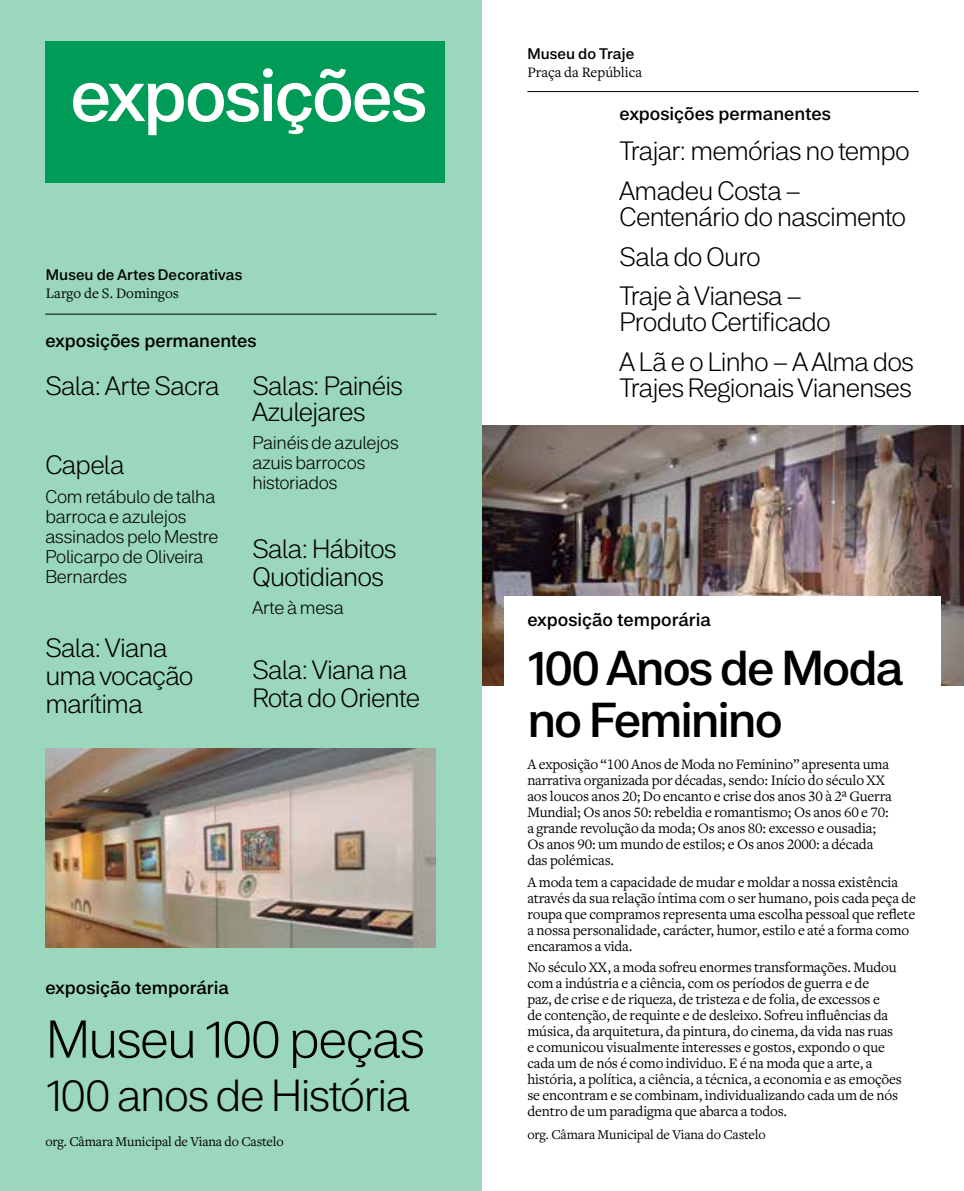
<style>
.page{position:relative;width:964px;height:1191px;background:#fff}
.page>*{position:absolute;margin:0;border:0;box-sizing:border-box;transform-origin:0 0}
.t1{font:500 72px "Peter";letter-spacing:-.03em;color:#fff}
.t2{font:300 52px "Peter";letter-spacing:-.025em;color:#000}
.t3{font:500 48px/52px "Peter";letter-spacing:-.045em;color:#000}
.t4{font:300 44px "Peter";letter-spacing:-.03em;color:#000}
.t5{font:300 26px/26px "Peter";letter-spacing:-.03em;color:#000}
.t6{font:300 18px/20px "Peter";letter-spacing:-.015em;color:#000}
.t7{font:500 18px "Peter";color:#000}
.t8{font:15px/16px "Freight Text Pro";letter-spacing:-.01em;color:#000}
.t9{font:500 15px "Peter";letter-spacing:.005em;color:#000}
.t10{font:14px "Freight Text Pro";letter-spacing:-.01em;color:#000}
</style>
<div class="page">
<div style="left:0;top:0;width:482px;height:1191px;background:#9ad7bc"></div>
<img style="left:482px;top:425px;width:482px;height:260px">
<div style="left:505px;top:596px;width:436px;height:198px;background:#fff"></div>
<hr style="left:45px;top:314px;width:392px;height:1px;background:#000">
<hr style="left:527px;top:91px;width:391px;height:1px;background:#000">
<div style="left:46px;top:41px;width:399px;height:142px;background:#009b57"></div>
<img style="left:45px;top:748px;width:390px;height:199px">
<h1 class="t1" style="left:70px;top:38px;width:358px">exposições</h1>
<p class="t9" style="left:46px;top:263px;width:198px">Museu de Artes Decorativas</p>
<p class="t8" style="left:46px;top:285px;width:135px">Largo de S. Domingos</p>
<p class="t7" style="left:45px;top:326px;width:213px">exposições permanentes</p>
<h3 class="t5" style="left:45px;top:370px;width:176px">Sala: Arte Sacra</h3>
<h3 class="t5" style="left:252px;top:370px;width:152px">Salas: Painéis<br>Azulejares</h3>
<p class="t6" style="left:252px;top:431px;width:148px">Painéis de azulejos azuis barrocos historiados</p>
<h3 class="t5" style="left:45px;top:449px;width:80px">Capela</h3>
<p class="t6" style="left:45px;top:485px;width:174px">Com retábulo de talha barroca e azulejos assinados pelo Mestre<br>Policarpo de Oliveira<br>Bernardes</p>
<h3 class="t5" style="left:252px;top:532px;width:146px;line-height:28px">Sala: Hábitos<br>Quotidianos</h3>
<p class="t6" style="left:252px;top:596px;width:93px">Arte à mesa</p>
<h3 class="t5" style="left:45px;top:631px;width:150px;line-height:28px">Sala: Viana uma vocação marítima</h3>
<h3 class="t5" style="left:252px;top:653px;width:169px;line-height:28px">Sala: Viana na<br>Rota do Oriente</h3>
<p class="t7" style="left:45px;top:973px;width:185px">exposição temporária</p>
<h2 class="t2" style="left:46px;top:999px;width:380px">Museu 100 peças</h2>
<h3 class="t4" style="left:46px;top:1062px;width:365px">100 anos de História</h3>
<p class="t10" style="left:45px;top:1131px;width:240px">org. Câmara Municipal de Viana do Castelo</p>
<p class="t9" style="left:527px;top:42px;width:108px">Museu do Traje</p>
<p class="t8" style="left:527px;top:64px;width:116px">Praça da República</p>
<p class="t7" style="left:619px;top:100px;width:213px">exposições permanentes</p>
<h3 class="t5" style="left:619px;top:135px;width:292px">Trajar: memórias no tempo</h3>
<h3 class="t5" style="left:619px;top:175px;width:288px">Amadeu Costa –<br>Centenário do nascimento</h3>
<h3 class="t5" style="left:619px;top:241px;width:143px">Sala do Ouro</h3>
<h3 class="t5" style="left:619px;top:280px;width:213px">Traje à Vianesa –<br>Produto Certificado</h3>
<h3 class="t5" style="left:619px;top:346px;width:296px">A Lã e o Linho – A Alma dos<br>Trajes Regionais Vianenses</h3>
<p class="t7" style="left:527px;top:605px;width:185px">exposição temporária</p>
<h3 class="t3" style="left:527px;top:636px;width:378px">100 Anos de Moda no Feminino</h3>
<p class="t8" style="left:527px;top:755px;width:366px">A exposição “100 Anos de Moda no Feminino” apresenta uma narrativa organizada por décadas, sendo: Início do século XX aos loucos anos 20; Do encanto e crise dos anos 30 à 2ª Guerra Mundial; Os anos 50: rebeldia e romantismo; Os anos 60 e 70: a grande revolução da moda; Os anos 80: excesso e ousadia; Os anos 90: um mundo de estilos; e Os anos 2000: a década das polémicas.</p>
<p class="t8" style="left:527px;top:873px;width:390px">A moda tem a capacidade de mudar e moldar a nossa existência através da sua relação íntima com o ser humano, pois cada peça de roupa que compramos representa uma escolha pessoal que reflete a nossa personalidade, carácter, humor, estilo e até a forma como encaramos a vida.</p>
<p class="t8" style="left:527px;top:959px;width:376px">No século XX, a moda sofreu enormes transformações. Mudou com a indústria e a ciência, com os períodos de guerra e de<br>paz, de crise e de riqueza, de tristeza e de folia, de excessos e<br>de contenção, de requinte e de desleixo. Sofreu influências da música, da arquitetura, da pintura, do cinema, da vida nas ruas e comunicou visualmente interesses e gostos, expondo o que cada um de nós é como individuo. E é na moda que a arte, a história, a política, a ciência, a técnica, a economia e as emoções se encontram e se combinam, individualizando cada um de nós dentro de um paradigma que abarca a todos.</p>
<p class="t10" style="left:527px;top:1125px;width:240px">org. Câmara Municipal de Viana do Castelo</p>
</div>
